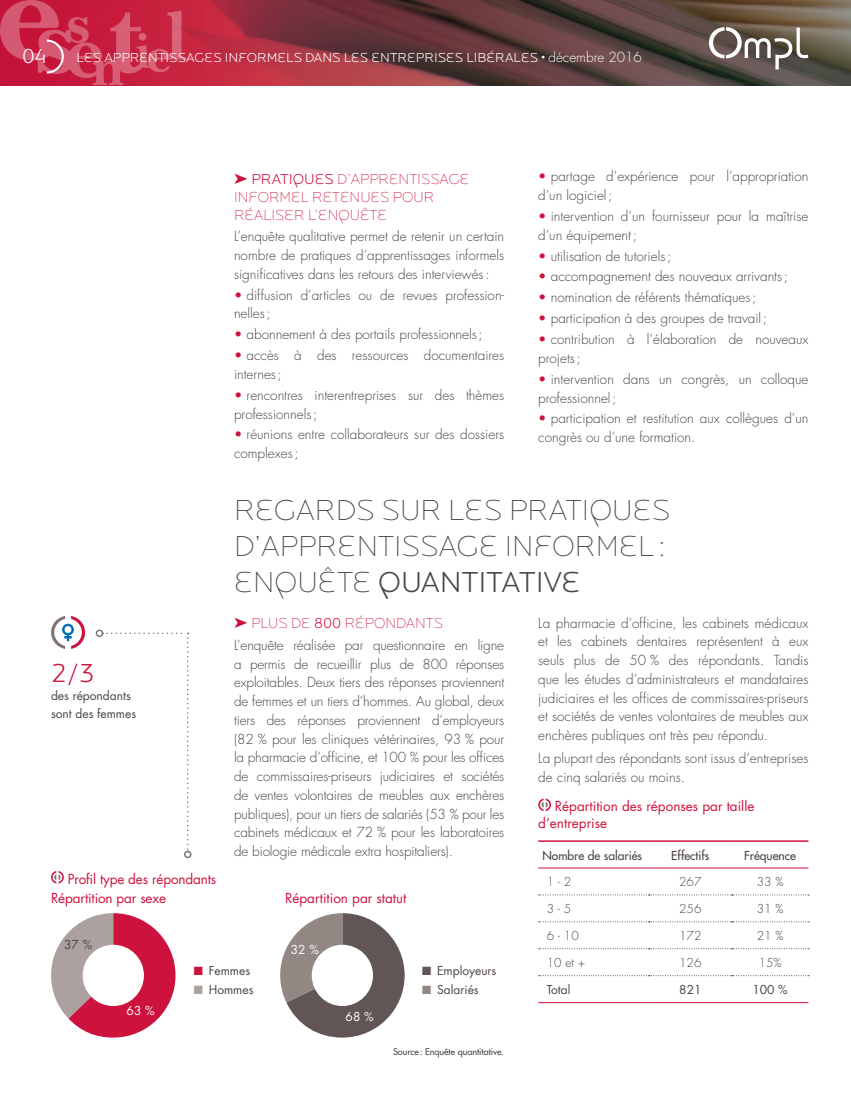
<style>
.page{position:relative;width:851px;height:1106px;background:#fff}
.page>*{position:absolute;margin:0;border:0;box-sizing:border-box;transform-origin:0 0}
.ESS_GRAND_TITRE_int{font:200 30px/36px "Locator Display";color:#4c4344}
.ESS_HORS_TEXTE_texte{font:300 27px "Locator Display";color:#cd123d}
.ESS_TEXTE_COURANT{font:300 21px "Locator Display";color:#fff}
.t1{font:200 15px/18px "Locator Display";color:#cd123d}
.ESS_TEXTE_COURANT-2{font:300 13.5px/18.8px "Futura Std";color:#4c4344}
.t2{font:300 13.5px "Locator Display";color:#fff}
.ESS_TITRE-TABLEAU_om{font:13.5px/16.5px "Futura Std";color:#cd123d}
.ESS_TITRE-TABLEAU_ju{font:13.5px "Futura Std";letter-spacing:-.01em;color:#cd123d}
.ESS_HORS_TEXTE_texte-2{font:12px/18px "Futura Std";color:#4c4344}
.ESS_tableau_ompl_lig{font:300 12px "Futura Std";color:#4c4344}
.ESS_tableau_ompl_ent{font:500 12px "Futura Std";color:#4c4344}
.ESS_tableau_ompl_lig-2{font:12px "Futura Std";color:#4c4344}
.t3{font:12px "Futura Std";color:#fff}
.SOURCES{font:500 9px "Futura Std";color:#4c4344}
.s1{font-family:"Futura Std"}
.s2{font-weight:300}
.s3{color:#cd123d}
.s4{color:#615556}
.s5{color:#938784}
.s6{color:#aca19e}
</style>
<div class="page">
<svg style="left:186px;top:0;width:664px;height:85px;background:#713d3f"></svg>
<svg style="left:708px;top:27px;width:100px;height:42px"></svg>
<svg style="left:0;top:0;width:186px;height:85px;background:#cc3351"></svg>
<svg style="left:538px;top:798px;width:13px;height:13px"></svg>
<hr style="left:538px;top:840px;width:110px;height:1px;background:#cd123d">
<hr style="left:648px;top:840px;width:83px;height:1px;background:#cd123d">
<hr style="left:731px;top:840px;width:77px;height:1px;background:#cd123d">
<svg style="left:538px;top:841px;width:270px;height:136px"></svg>
<hr style="left:538px;top:1002px;width:110px;height:1px;background:#cd123d">
<hr style="left:648px;top:1002px;width:83px;height:1px;background:#cd123d">
<hr style="left:731px;top:1002px;width:77px;height:1px;background:#cd123d">
<svg style="left:51px;top:871px;width:13px;height:12px"></svg>
<svg style="left:51px;top:913px;width:124px;height:124px"></svg>
<div style="left:83px;top:944px;width:61px;height:62px;background:#fff;border-radius:50%"></div>
<svg style="left:280px;top:913px;width:124px;height:124px"></svg>
<div style="left:312px;top:944px;width:61px;height:62px;background:#fff;border-radius:50%"></div>
<svg style="left:51px;top:616px;width:34px;height:33px"></svg>
<svg style="left:102px;top:632px;width:87px;height:218px"></svg>
<div style="left:96px;top:629px;width:7px;height:8px;border:2px solid #807572;border-radius:50%"></div>
<div style="left:184px;top:850px;width:7px;height:8px;border:2px solid #807572;border-radius:50%"></div>
<p class="ESS_TEXTE_COURANT" style="left:22px;top:43px;width:26px">04</p>
<p class="t2" style="left:77px;top:49px;width:567px">LES APPRENTISSAGES INFORMELS DANS LES ENTREPRISES LIBÉRALES • <span class="s1">décembre 2016</span></p>
<p class="t1" style="left:234px;top:169px;width:237px">➤ <span class="s2">PRATIQUES</span> D’APPRENTISSAGE<br>INFORMEL RETENUES POUR<br>RÉALISER L’ENQUÊTE</p>
<p class="ESS_TEXTE_COURANT-2" style="left:234px;top:227px;width:272px;text-align:justify">L’enquête qualitative permet de retenir un certain nombre de pratiques d’apprentissages informels significatives dans les retours des interviewés:</p>
<p class="ESS_TEXTE_COURANT-2" style="left:234px;top:286px;width:272px"><span class="s3">•</span> diffusion d’articles ou de revues profession&shy;nelles;</p>
<p class="ESS_TEXTE_COURANT-2" style="left:234px;top:325px;width:250px"><span class="s3">•</span> abonnement à des portails professionnels;</p>
<p class="ESS_TEXTE_COURANT-2" style="left:234px;top:346px;width:272px"><span class="s3">•</span> accès à des ressources documentaires internes;</p>
<p class="ESS_TEXTE_COURANT-2" style="left:234px;top:386px;width:272px"><span class="s3">•</span> rencontres interentreprises sur des thèmes professionnels;</p>
<p class="ESS_TEXTE_COURANT-2" style="left:234px;top:425px;width:271px"><span class="s3">•</span> réunions entre collaborateurs sur des dossiers complexes;</p>
<p class="ESS_TEXTE_COURANT-2" style="left:538px;top:167px;width:271px"><span class="s3">•</span> partage d’expérience pour l’appropriation d’un logiciel;</p>
<p class="ESS_TEXTE_COURANT-2" style="left:538px;top:207px;width:271px"><span class="s3">•</span> intervention d’un fournisseur pour la maîtrise d’un équipement;</p>
<p class="ESS_TEXTE_COURANT-2" style="left:538px;top:247px;width:134px"><span class="s3">•</span> utilisation de tutoriels;</p>
<p class="ESS_TEXTE_COURANT-2" style="left:538px;top:267px;width:251px"><span class="s3">•</span> accompagnement des nouveaux arrivants;</p>
<p class="ESS_TEXTE_COURANT-2" style="left:538px;top:288px;width:219px"><span class="s3">•</span> nomination de référents thématiques;</p>
<p class="ESS_TEXTE_COURANT-2" style="left:538px;top:309px;width:230px"><span class="s3">•</span> participation à des groupes de travail;</p>
<p class="ESS_TEXTE_COURANT-2" style="left:538px;top:330px;width:272px"><span class="s3">•</span> contribution à l’élaboration de nouveaux projets;</p>
<p class="ESS_TEXTE_COURANT-2" style="left:538px;top:370px;width:271px"><span class="s3">•</span> intervention dans un congrès, un colloque professionnel;</p>
<p class="ESS_TEXTE_COURANT-2" style="left:538px;top:409px;width:271px"><span class="s3">•</span> participation et restitution aux collègues d’un congrès ou d’une formation.</p>
<p class="ESS_GRAND_TITRE_int" style="left:234px;top:490px;width:438px">REGARDS SUR LES PRATIQUES<br>D’APPRENTISSAGE INFORMEL:<br>ENQUÊTE <span class="s2">QUANTITATIVE</span></p>
<p class="t1" style="left:234px;top:613px;width:210px">➤ PLUS DE <span class="s2">800</span> RÉPONDANTS</p>
<p class="ESS_TEXTE_COURANT-2" style="left:234px;top:636px;width:272px;text-align:justify">L’enquête réalisée par questionnaire en ligne a permis de recueillir plus de 800 réponses exploitables. Deux tiers des réponses proviennent de femmes et un tiers d’hommes. Au global, deux tiers des réponses proviennent d’employeurs (82 % pour les cliniques vétérinaires, 93 % pour la pharmacie d’officine, et 100 % pour les offices de commissaires-priseurs judiciaires et sociétés de ventes volontaires de meubles aux enchères publiques), pour un tiers de salariés (53 % pour les cabinets médicaux et 72 % pour les laboratoires de biologie médicale extra hospitaliers).</p>
<p class="ESS_TEXTE_COURANT-2" style="left:538px;top:613px;width:272px;text-align:justify">La pharmacie d’officine, les cabinets médicaux et les cabinets dentaires représentent à eux seuls plus de 50 % des répondants. Tandis que les études d’administrateurs et mandataires judiciaires et les offices de commissaires-priseurs et sociétés de ventes volontaires de meubles aux enchères publiques ont très peu répondu.</p>
<p class="ESS_TEXTE_COURANT-2" style="left:538px;top:749px;width:272px">La plupart des répondants sont issus d’entreprises de cinq salariés ou moins.</p>
<p class="ESS_TITRE-TABLEAU_om" style="left:538px;top:798px;width:218px;text-indent:17px">Répartition des réponses par taille d’entreprise</p>
<p class="ESS_tableau_ompl_ent" style="left:542px;top:847px;width:101px">Nombre de salariés</p>
<p class="ESS_tableau_ompl_ent" style="left:671px;top:847px;width:40px">Effectifs</p>
<p class="ESS_tableau_ompl_ent" style="left:744px;top:847px;width:53px">Fréquence</p>
<p class="ESS_tableau_ompl_lig" style="left:546px;top:874px;width:26px">1 - 2</p>
<p class="ESS_tableau_ompl_lig" style="left:679px;top:874px;width:24px">267</p>
<p class="ESS_tableau_ompl_lig" style="left:756px;top:874px;width:28px">33 %</p>
<p class="ESS_tableau_ompl_lig" style="left:546px;top:901px;width:26px">3 - 5</p>
<p class="ESS_tableau_ompl_lig" style="left:679px;top:901px;width:24px">256</p>
<p class="ESS_tableau_ompl_lig" style="left:756px;top:901px;width:28px">31 %</p>
<p class="ESS_tableau_ompl_lig" style="left:546px;top:928px;width:34px">6 - 10</p>
<p class="ESS_tableau_ompl_lig" style="left:679px;top:928px;width:24px">172</p>
<p class="ESS_tableau_ompl_lig" style="left:756px;top:928px;width:28px">21 %</p>
<p class="ESS_tableau_ompl_lig" style="left:546px;top:955px;width:40px">10 et +</p>
<p class="ESS_tableau_ompl_lig" style="left:679px;top:955px;width:24px">126</p>
<p class="ESS_tableau_ompl_lig" style="left:758px;top:955px;width:24px">15%</p>
<p class="ESS_tableau_ompl_lig-2" style="left:546px;top:982px;width:25px">Total</p>
<p class="ESS_tableau_ompl_lig-2" style="left:679px;top:982px;width:24px">821</p>
<p class="ESS_tableau_ompl_lig-2" style="left:752px;top:982px;width:37px">100 %</p>
<p class="ESS_HORS_TEXTE_texte" style="left:51px;top:656px;width:45px">2/3</p>
<p class="ESS_HORS_TEXTE_texte-2" style="left:51px;top:686px;width:87px">des répondants sont des femmes</p>
<p class="ESS_TITRE-TABLEAU_ju" style="left:68px;top:870px;width:150px">Profil type des répondants</p>
<p class="ESS_TITRE-TABLEAU_ju" style="left:51px;top:889px;width:116px">Répartition par sexe</p>
<p class="ESS_TITRE-TABLEAU_om" style="left:285px;top:890px;width:123px">Répartition par statut</p>
<p class="ESS_HORS_TEXTE_texte-2" style="left:64px;top:935px;width:30px">37 %</p>
<p class="t3" style="left:291px;top:942px;width:30px">32 %</p>
<p class="ESS_HORS_TEXTE_texte-2" style="left:422px;top:962px;width:76px"><span class="s4">■</span> Employeurs</p>
<p class="ESS_HORS_TEXTE_texte-2" style="left:194px;top:962px;width:58px"><span class="s3">■</span> Femmes</p>
<p class="ESS_HORS_TEXTE_texte-2" style="left:422px;top:980px;width:58px"><span class="s5">■</span> Salariés</p>
<p class="ESS_HORS_TEXTE_texte-2" style="left:194px;top:980px;width:61px"><span class="s6">■</span> Hommes</p>
<p class="t3" style="left:127px;top:1002px;width:30px">63 %</p>
<p class="t3" style="left:345px;top:1008px;width:30px">68 %</p>
<p class="SOURCES" style="left:393px;top:1046px;width:113px">Source : Enquête quantitative.</p>
</div>
